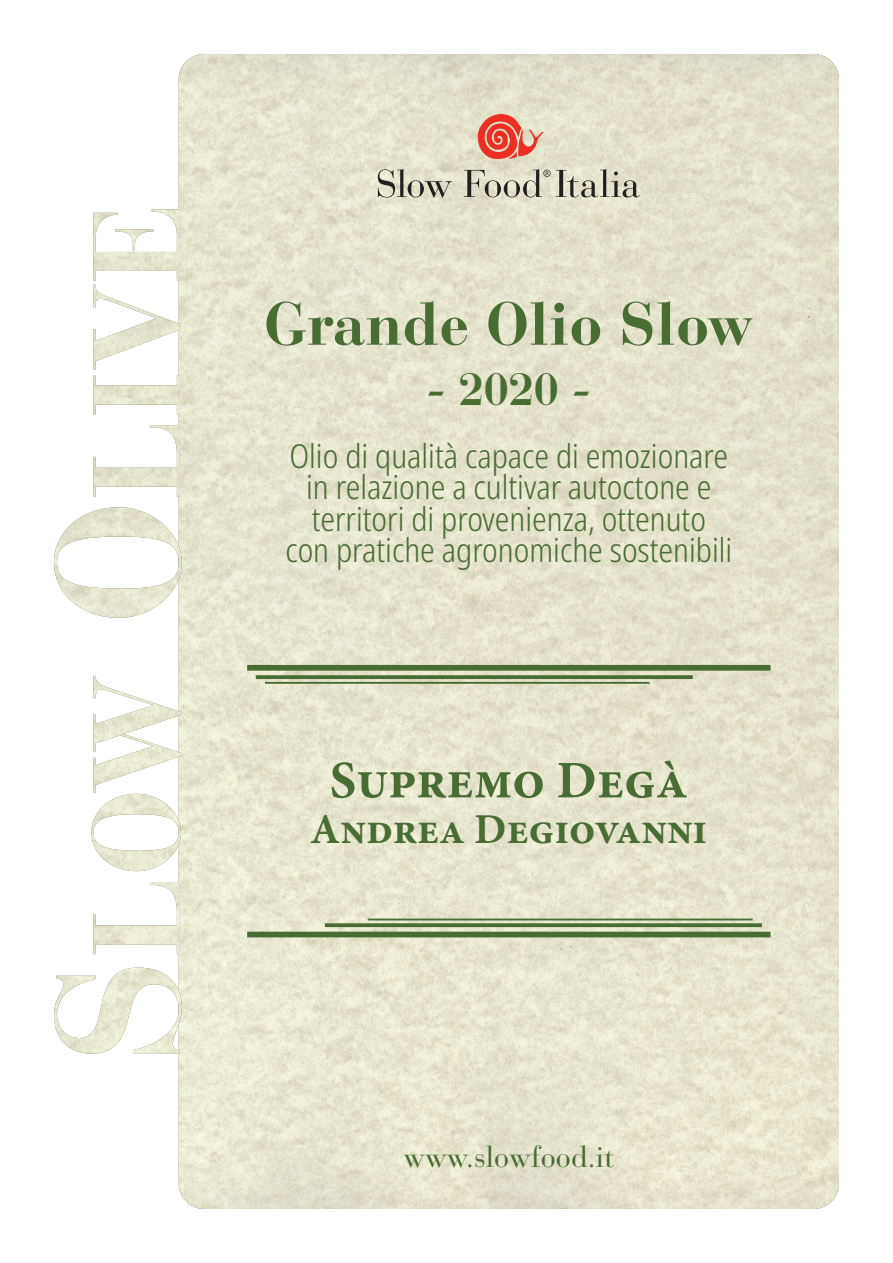
<style>
.page{position:relative;width:893px;height:1263px;background:#fff}
.page>*{position:absolute;margin:0;border:0;box-sizing:border-box;transform-origin:0 0}
.t1{font:700 60px "Bauer Bodoni Std";color:#486d32}
.t2{font:700 52.8px "Minion Pro";color:#486d32}
.t3{font:700 45px "Bauer Bodoni Std";color:#486d32}
.t4{font:700 42.6px "Minion Pro";color:#486d32}
.t5{font:300 condensed 33px "Noto Sans";color:#486d32}
.t6{font:30px "Bauer Bodoni Std";color:#486d32}
</style>
<div class="page">
<img style="left:179px;top:54px;width:660px;height:1155px">
<img style="left:54px;top:209px;width:128px;height:844px">
<div style="left:247px;top:665px;width:523px;height:6px;background:#486d32"></div>
<svg style="left:256px;top:675px;width:437px;height:4px;background:#51733a"></svg>
<hr style="left:265px;top:682px;width:384px;height:2px;background:#486d32">
<div style="left:247px;top:932px;width:523px;height:5px;background:#486d32"></div>
<svg style="left:325px;top:923px;width:437px;height:4px;background:#54763d"></svg>
<hr style="left:368px;top:918px;width:385px;height:2px;background:#486d32">
<svg style="left:478px;top:114px;width:66px;height:46px;background:#e88877"></svg>
<svg style="left:378px;top:169px;width:74px;height:29px;background:#bbb9a7"></svg>
<svg style="left:464px;top:169px;width:176px;height:28px;background:#bbb8a7"></svg>
<p class="t1" style="left:264px;top:288px;width:491px">Grande Olio Slow</p>
<p class="t3" style="left:426px;top:362px;width:167px">- 2020 -</p>
<p class="t5" style="left:289px;top:433px;width:440px">Olio di qualità capace di emozionare</p>
<p class="t5" style="left:306px;top:464px;width:407px">in relazione a cultivar autoctone e</p>
<p class="t5" style="left:312px;top:496px;width:396px">territori di provenienza, ottenuto</p>
<p class="t5" style="left:285px;top:527px;width:448px">con pratiche agronomiche sostenibili</p>
<p class="t2" style="left:330px;top:749px;width:360px">Supremo Degà</p>
<p class="t4" style="left:310px;top:804px;width:399px">Andrea Degiovanni</p>
<p class="t6" style="left:403px;top:1139px;width:212px">www.slowfood.it</p>
</div>
